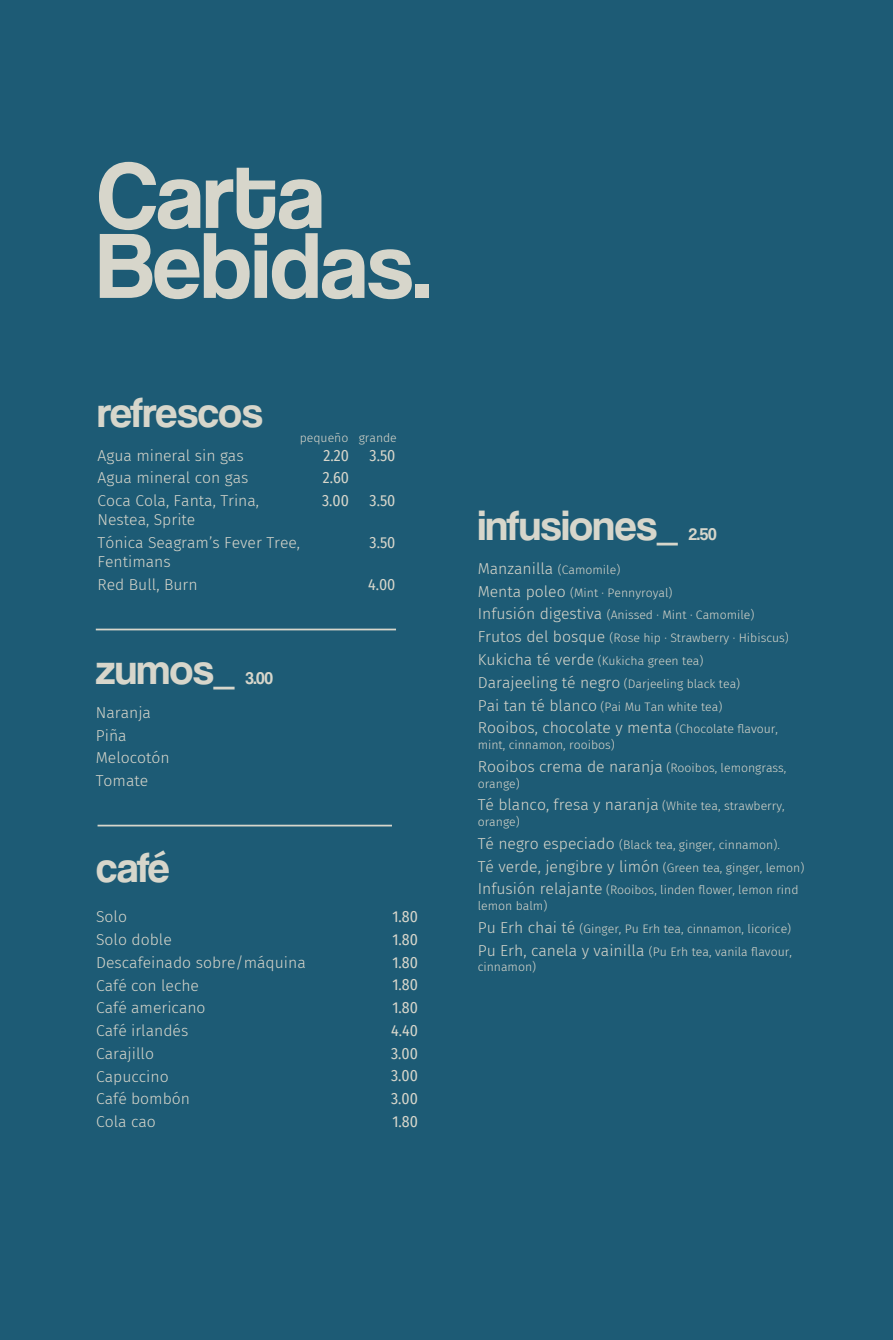
<style>
.page{position:relative;width:893px;height:1340px;background:#fff}
.page>*{position:absolute;margin:0;border:0;box-sizing:border-box;transform-origin:0 0}
.t1{font:96.25px/70px "Coolvetica Rg";letter-spacing:.005em;color:#d7d6cb}
.t2{font:43.75px "Coolvetica Rg";color:#d7d6cb}
.t3{font:17.5px "Coolvetica Rg";color:#d7d6cb}
.t4{font:300 15.75px/22.8px "Fira Sans";color:#d7d6cb}
.t5{font:15.75px/22.8px "Fira Sans Condensed";color:#d7d6cb;text-align:justify}
.t6{font:300 12.25px/22.8px "Fira Sans";color:#d7d6cb}
.s1{font-size:12.25px}
.s2{font-size:15.75px}
</style>
<div class="page">
<div style="left:0;top:0;width:892px;height:1339px;background:#1d5b75"></div>
<hr style="left:96px;top:628px;width:300px;height:2px;background:#d7d6cb">
<hr style="left:98px;top:824px;width:294px;height:2px;background:#d7d6cb">
<h1 class="t1" style="left:98px;top:160px;width:335px">Carta<br>Bebidas.</h1>
<h2 class="t2" style="left:98px;top:387px;width:166px">refrescos</h2>
<p class="t6" style="left:300px;top:426px;width:99px">pequeño grande</p>
<p class="t4" style="left:98px;top:443px;width:163px">Agua mineral sin gas<br>Agua mineral con gas<br>Coca Cola, Fanta, Trina,</p>
<p class="t4" style="left:98px;top:508px;width:204px">Nestea, Sprite<br>Tónica Seagram’s Fever Tree,</p>
<p class="t4" style="left:98px;top:550px;width:102px">Fentimans<br>Red Bull, Burn</p>
<p class="t5" style="left:322px;top:443px;width:28px">2.20<br>2.60<br>3.00</p>
<p class="t5" style="left:370px;top:443px;width:27px">3.50</p>
<p class="t5" style="left:370px;top:489px;width:27px">3.50</p>
<p class="t5" style="left:370px;top:531px;width:27px">3.50</p>
<p class="t5" style="left:368px;top:573px;width:29px">4.00</p>
<h2 class="t2" style="left:96px;top:644px;width:140px">zumos_</h2>
<h3 class="t3" style="left:245px;top:668px;width:29px">3.00</h3>
<p class="t4" style="left:96px;top:701px;width:75px">Naranja<br>Piña<br>Melocotón<br>Tomate</p>
<h2 class="t2" style="left:96px;top:841px;width:75px">café</h2>
<p class="t4" style="left:96px;top:905px;width:211px">Solo<br>Solo doble<br>Descafeinado sobre/máquina<br>Café con leche<br>Café americano<br>Café irlandés<br>Carajillo<br>Capuccino<br>Café bombón<br>Cola cao</p>
<p class="t5" style="left:391px;top:904px;width:28px">1.80<br>1.80<br>1.80<br>1.80<br>1.80<br>4.40<br>3.00<br>3.00<br>3.00<br>1.80</p>
<h2 class="t2" style="left:478px;top:500px;width:202px">infusiones_</h2>
<h3 class="t3" style="left:689px;top:524px;width:29px">2.50</h3>
<p class="t4" style="left:478px;top:557px;width:144px">Manzanilla <span class="s1">(Camomile)</span></p>
<p class="t6" style="left:478px;top:581px;width:313px"><span class="s2">Menta poleo</span> (Mint · Pennyroyal)<br><span class="s2">Infusión digestiva</span> (Anissed · Mint · Camomile)<br><span class="s2">Frutos del bosque</span> (Rose hip · Strawberry · Hibiscus)<br><span class="s2">Kukicha té verde</span> (Kukicha green tea)<br><span class="s2">Darajeeling té negro</span> (Darjeeling black tea)<br><span class="s2">Pai tan té blanco</span> (Pai Mu Tan white tea)</p>
<p class="t4" style="left:478px;top:716px;width:302px">Rooibos, chocolate y menta <span class="s1">(Chocolate flavour,</span></p>
<p class="t6" style="left:478px;top:733px;width:139px">mint, cinnamon, rooibos)</p>
<p class="t4" style="left:478px;top:754px;width:310px">Rooibos crema de naranja <span class="s1">(Rooibos, lemongrass,</span></p>
<p class="t6" style="left:478px;top:771px;width:43px">orange)</p>
<p class="t4" style="left:478px;top:793px;width:308px">Té blanco, fresa y naranja <span class="s1">(White tea, strawberry,</span></p>
<p class="t6" style="left:478px;top:810px;width:328px">orange)<br><span class="s2">Té negro especiado</span> (Black tea, ginger, cinnamon).<br><span class="s2">Té verde, jengibre y limón</span> (Green tea, ginger, lemon)<br><span class="s2">Infusión relajante</span> (Rooibos, linden flower, lemon rind</p>
<p class="t6" style="left:478px;top:894px;width:316px">lemon balm)<br><span class="s2">Pu Erh chai té</span> (Ginger, Pu Erh tea, cinnamon, licorice)<br><span class="s2">Pu Erh, canela y vainilla</span> (Pu Erh tea, vanila flavour,</p>
<p class="t6" style="left:478px;top:955px;width:60px">cinnamon)</p>
</div>
